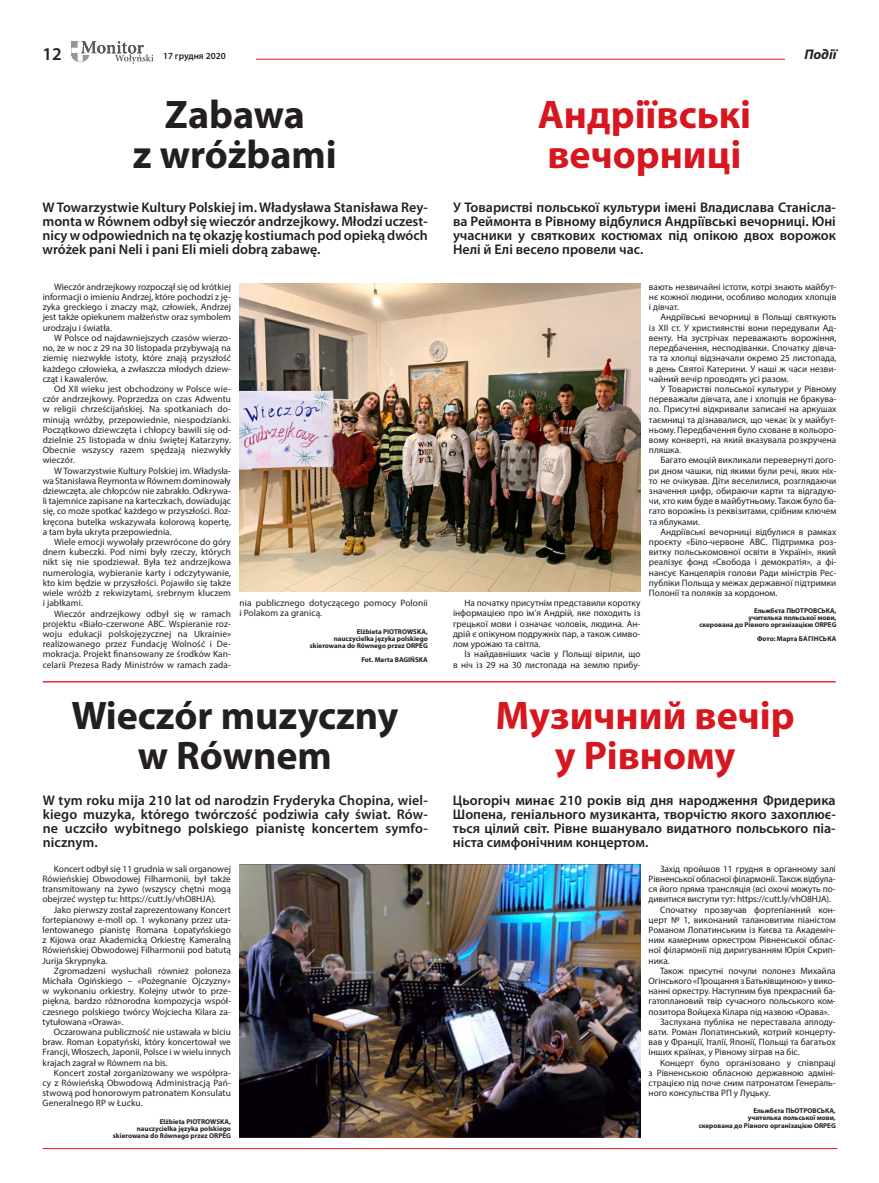
<style>
.page{position:relative;width:879px;height:1183px;background:#fff}
.page>*{position:absolute;margin:0;border:0;box-sizing:border-box;transform-origin:0 0}
.t1{font:700 40px/40px "Myriad Pro";color:#d7171f}
.t2{font:700 40px/40px "Myriad Pro";color:#231f20;text-align:center}
.t3{font:600 18px "Myriad Pro";color:#231f20}
.t4{font:600 14px/14px "Myriad Pro";color:#231f20;text-align:justify}
.t5{font:italic 700 14px "Myriad Pro";color:#231f20}
.t6{font:9.3px/10.2px "Myriad Pro";color:#231f20;text-align:justify}
.t7{font:600 9.3px "Myriad Pro";color:#231f20}
.t8{font:700 7px/7px "Myriad Pro";color:#231f20;text-align:right}
</style>
<div class="page">
<svg style="left:71px;top:41px;width:83px;height:23px"></svg>
<hr style="left:43px;top:1147px;width:794px;height:1px;background:#d7171f">
<hr style="left:256px;top:59px;width:529px;height:1px;background:#d7171f">
<img style="left:239px;top:864px;width:401px;height:273px">
<hr style="left:43px;top:681px;width:793px;height:1px;background:#ee1d23">
<img style="left:239px;top:283px;width:401px;height:308px">
<h2 class="t3" style="left:43px;top:42px;width:21px">12</h2>
<p class="t7" style="left:163px;top:50px;width:64px">17 грудня 2020</p>
<h3 class="t5" style="left:804px;top:46px;width:34px">Події</h3>
<h1 class="t2" style="left:133px;top:93px;width:205px">Zabawa<br>z wróżbami</h1>
<h1 class="t1" style="left:538px;top:93px;width:215px">Андріївські вечорниці</h1>
<h3 class="t4" style="left:43px;top:199px;width:387px">W Towarzystwie Kultury Polskiej im. Władysława Stanisława Rey&shy;monta w Równem odbył się wieczór andrzejkowy. Młodzi uczest&shy;nicy w odpowiednich na tę okazję kostiumach pod opieką dwóch wróżek pani Neli i pani Eli mieli dobrą zabawę.</h3>
<p class="t6" style="left:43px;top:281px;width:190px;text-indent:11px">Wieczór andrzejkowy rozpoczął się od krótkiej informacji o imieniu Andrzej, które pochodzi z ję&shy;zyka greckiego i znaczy mąż, człowiek, Andrzej jest także opiekunem małżeństw oraz symbolem urodzaju i światła.</p>
<p class="t6" style="left:43px;top:332px;width:190px;text-indent:11px">W Polsce od najdawniejszych czasów wierzo&shy;no, że w noc z 29 na 30 listopada przybywają na ziemię niezwykłe istoty, które znają przyszłość każdego człowieka, a zwłaszcza młodych dziew&shy;cząt i kawalerów.</p>
<p class="t6" style="left:43px;top:383px;width:190px;text-indent:11px">Od XII wieku jest obchodzony w Polsce wie&shy;czór andrzejkowy. Poprzedza on czas Adwentu w religii chrześcijańskiej. Na spotkaniach do&shy;minują wróżby, przepowiednie, niespodzianki.<br>Początkowo dziewczęta i chłopcy bawili się od&shy;dzielnie 25 listopada w dniu świętej Katarzyny.<br>Obecnie wszyscy razem spędzają niezwykły wieczór.</p>
<p class="t6" style="left:43px;top:465px;width:190px;text-indent:11px">W Towarzystwie Kultury Polskiej im. Władysła&shy;wa Stanisława Reymonta w Równem dominowały dziewczęta, ale chłopców nie zabrakło. Odkrywa&shy;li tajemnice zapisane na karteczkach, dowiadując się, co może spotkać każdego w przyszłości. Roz&shy;kręcona butelka wskazywała kolorową kopertę, a tam była ukryta przepowiednia.</p>
<p class="t6" style="left:43px;top:536px;width:190px;text-indent:11px">Wiele emocji wywołały przewrócone do góry dnem kubeczki. Pod nimi były rzeczy, których nikt się nie spodziewał. Była też andrzejkowa numerologia, wybieranie karty i odczytywanie, kto kim będzie w przyszłości. Pojawiło się także wiele wróżb z rekwizytami, srebrnym kluczem i jabłkami.</p>
<p class="t6" style="left:43px;top:608px;width:190px;text-indent:11px">Wieczór andrzejkowy odbył się w ramach projektu «Biało-czerwone ABC. Wspieranie roz&shy;woju edukacji polskojęzycznej na Ukrainie» realizowanego przez Fundację Wolność i De&shy;mokracja. Projekt finansowany ze środków Kan&shy;celarii Prezesa Rady Ministrów w ramach zada-</p>
<p class="t6" style="left:239px;top:597px;width:190px">nia publicznego dotyczącego pomocy Polonii i Polakom za granicą.</p>
<p class="t8" style="left:310px;top:627px;width:119px">Elżbieta PIOTROWSKA,<br>nauczycielka języka polskiego skierowana do Równego przez ORPEG</p>
<p class="t8" style="left:361px;top:655px;width:68px">Fot. Marta BAGIŃSKA</p>
<h1 class="t2" style="left:71px;top:693px;width:328px">Wieczór muzyczny w Równem</h1>
<h3 class="t4" style="left:43px;top:792px;width:386px">W tym roku mija 210 lat od narodzin Fryderyka Chopina, wiel&shy;kiego muzyka, którego twórczość podziwia cały świat. Rów&shy;ne uczciło wybitnego polskiego pianistę koncertem symfo&shy;nicznym.</h3>
<p class="t6" style="left:43px;top:863px;width:190px;text-indent:11px">Koncert odbył się 11 grudnia w sali organowej Rówieńskiej Obwodowej Filharmonii, był także transmitowany na żywo (wszyscy chętni mogą obejrzeć występ tu: https://cutt.ly/vhO8HJA).</p>
<p class="t6" style="left:43px;top:903px;width:190px;text-indent:11px">Jako pierwszy został zaprezentowany Koncert fortepianowy e-moll op. 1 wykonany przez uta&shy;lentowanego pianistę Romana Łopatyńskiego z Kijowa oraz Akademicką Orkiestrę Kameralną Rówieńskiej Obwodowej Filharmonii pod batutą Jurija Skrypnyka.</p>
<p class="t6" style="left:43px;top:965px;width:190px;text-indent:11px">Zgromadzeni wysłuchali również poloneza Michała Ogińskiego – «Pożegnanie Ojczyzny» w wykonaniu orkiestry. Kolejny utwór to prze&shy;piękna, bardzo różnorodna kompozycja współ&shy;czesnego polskiego twórcy Wojciecha Kilara za&shy;tytułowana «Orawa».</p>
<p class="t6" style="left:43px;top:1026px;width:190px;text-indent:11px">Oczarowana publiczność nie ustawała w biciu braw. Roman Łopatyński, który koncertował we Francji, Włoszech, Japonii, Polsce i w wielu innych krajach zagrał w Równem na bis.</p>
<p class="t6" style="left:43px;top:1067px;width:190px;text-indent:11px">Koncert został zorganizowany we współpra&shy;cy z Rówieńską Obwodową Administracją Pań&shy;stwową pod honorowym patronatem Konsulatu Generalnego RP w Łucku.</p>
<p class="t8" style="left:113px;top:1117px;width:119px">Elżbieta PIOTROWSKA,<br>nauczycielka języka polskiego skierowana do Równego przez ORPEG</p>
<h3 class="t4" style="left:453px;top:199px;width:384px">У Товаристві польської культури імені Владислава Станісла&shy;ва Реймонта в Рівному відбулися Андріївські вечорниці. Юні учасники у святкових костюмах під опікою двох ворожок Нелі й Елі весело провели час.</h3>
<p class="t6" style="left:453px;top:597px;width:189px;text-indent:11px">На початку присутнім представили коротку інформацією про ім’я Андрій, яке походить із грецької мови і означає чоловік, людина. Ан&shy;дрій є опікуном подружніх пар, а також симво&shy;лом урожаю та світла.</p>
<p class="t6" style="left:453px;top:648px;width:189px;text-align:right">Із найдавніших часів у Польщі вірили, що<br>в ніч із 29 на 30 листопада на землю прибу-</p>
<p class="t6" style="left:649px;top:281px;width:189px">вають незвичайні істоти, котрі знають майбут&shy;нє кожної людини, особливо молодих хлопців і дівчат.</p>
<p class="t6" style="left:649px;top:312px;width:189px;text-indent:11px">Андріївські вечорниці в Польщі святкують із ХІІ ст. У християнстві вони передували Ад&shy;венту. На зустрічах переважають ворожіння, передбачення, несподіванки. Спочатку дівча&shy;та та хлопці відзначали окремо 25 листопада, в день Святої Катерини. У наші ж часи незви&shy;чайний вечір проводять усі разом.</p>
<p class="t6" style="left:649px;top:383px;width:189px;text-indent:11px">У Товаристві польської культури у Рівному переважали дівчата, але і хлопців не бракува&shy;ло. Присутні відкривали записані на аркушах таємниці та дізнавалися, що чекає їх у майбут&shy;ньому. Передбачення було сховане в кольоро&shy;вому конверті, на який вказувала розкручена пляшка.</p>
<p class="t6" style="left:649px;top:455px;width:189px;text-indent:11px">Багато емоцій викликали перевернуті дого&shy;ри дном чашки, під якими були речі, яких ніх&shy;то не очікував. Діти веселилися, розглядаючи значення цифр, обираючи карти та відгадую&shy;чи, хто ким буде в майбутньому. Також було ба&shy;гато ворожінь із реквізитами, срібним ключем та яблуками.</p>
<p class="t6" style="left:649px;top:526px;width:189px;text-indent:11px">Андріївські вечорниці відбулися в рамках проєкту «Біло-червоне ABC. Підтримка роз&shy;витку польськомовної освіти в Україні», який реалізує фонд «Свобода і демократія», а фі&shy;нансує Канцелярія голови Ради міністрів Рес&shy;публіки Польща у межах державної підтримки Полонії та поляків за кордоном.</p>
<p class="t8" style="left:699px;top:607px;width:138px">Ельжбєта ПЬОТРОВСЬКА,<br>учителька польської мови,<br>скерована до Рівного організацією ORPEG</p>
<p class="t8" style="left:757px;top:635px;width:81px">Фото: Марта БАГІНСЬКА</p>
<h1 class="t1" style="left:495px;top:693px;width:301px;text-align:center">Музичний вечір у Рівному</h1>
<h3 class="t4" style="left:453px;top:792px;width:384px">Цьогоріч минає 210 років від дня народження Фридерика Шопена, геніального музиканта, творчістю якого захоплює&shy;ться цілий світ. Рівне вшанувало видатного польського піа&shy;ніста симфонічним концертом.</h3>
<p class="t6" style="left:660px;top:863px;width:177px">Захід пройшов 11 грудня в органному залі</p>
<p class="t6" style="left:648px;top:873px;width:189px">Рівненської обласної філармонії. Також відбула-</p>
<p class="t6" style="left:648px;top:883px;width:189px">ся його пряма трансляція (всі охочі можуть по-</p>
<p class="t6" style="left:648px;top:893px;width:184px">дивитися виступи тут: https://cutt.ly/vhO8HJA).</p>
<p class="t6" style="left:660px;top:903px;width:177px">Спочатку прозвучав фортепіанний кон-</p>
<p class="t6" style="left:648px;top:914px;width:189px">церт № 1, виконаний талановитим піаністом</p>
<p class="t6" style="left:648px;top:924px;width:189px">Романом Лопатинським із Києва та Академіч-</p>
<p class="t6" style="left:648px;top:934px;width:189px">ним камерним оркестром Рівненської облас-</p>
<p class="t6" style="left:648px;top:944px;width:189px">ної філармонії під диригуванням Юрія Скрип-</p>
<p class="t6" style="left:648px;top:954px;width:23px">ника.</p>
<p class="t6" style="left:660px;top:965px;width:177px">Також присутні почули полонез Михайла</p>
<p class="t6" style="left:648px;top:975px;width:189px">Огінського «Прощання з Батьківщиною» у вико-</p>
<p class="t6" style="left:648px;top:985px;width:189px">нанні оркестру. Наступним був прекрасний ба-</p>
<p class="t6" style="left:648px;top:995px;width:189px">гатоплановий твір сучасного польського ком-</p>
<p class="t6" style="left:648px;top:1005px;width:182px">позитора Войцеха Кілара під назвою «Орава».</p>
<p class="t6" style="left:660px;top:1016px;width:177px">Заслухана публіка не переставала аплоду-</p>
<p class="t6" style="left:648px;top:1026px;width:189px">вати. Роман Лопатинський, котрий концерту-</p>
<p class="t6" style="left:648px;top:1036px;width:189px">вав у Франції, Італії, Японії, Польщі та багатьох</p>
<p class="t6" style="left:648px;top:1046px;width:152px">інших країнах, у Рівному зіграв на біс.</p>
<p class="t6" style="left:660px;top:1056px;width:177px">Концерт було організовано у співпраці</p>
<p class="t6" style="left:648px;top:1067px;width:189px">з Рівненською обласною державною адміні-</p>
<p class="t6" style="left:648px;top:1077px;width:189px">страцією під поче сним патронатом Генераль-</p>
<p class="t6" style="left:648px;top:1087px;width:123px">ного консульства РП у Луцьку.</p>
<p class="t8" style="left:699px;top:1107px;width:138px">Ельжбєта ПЬОТРОВСЬКА,<br>учителька польської мови,<br>скерована до Рівного організацією ORPEG</p>
</div>
